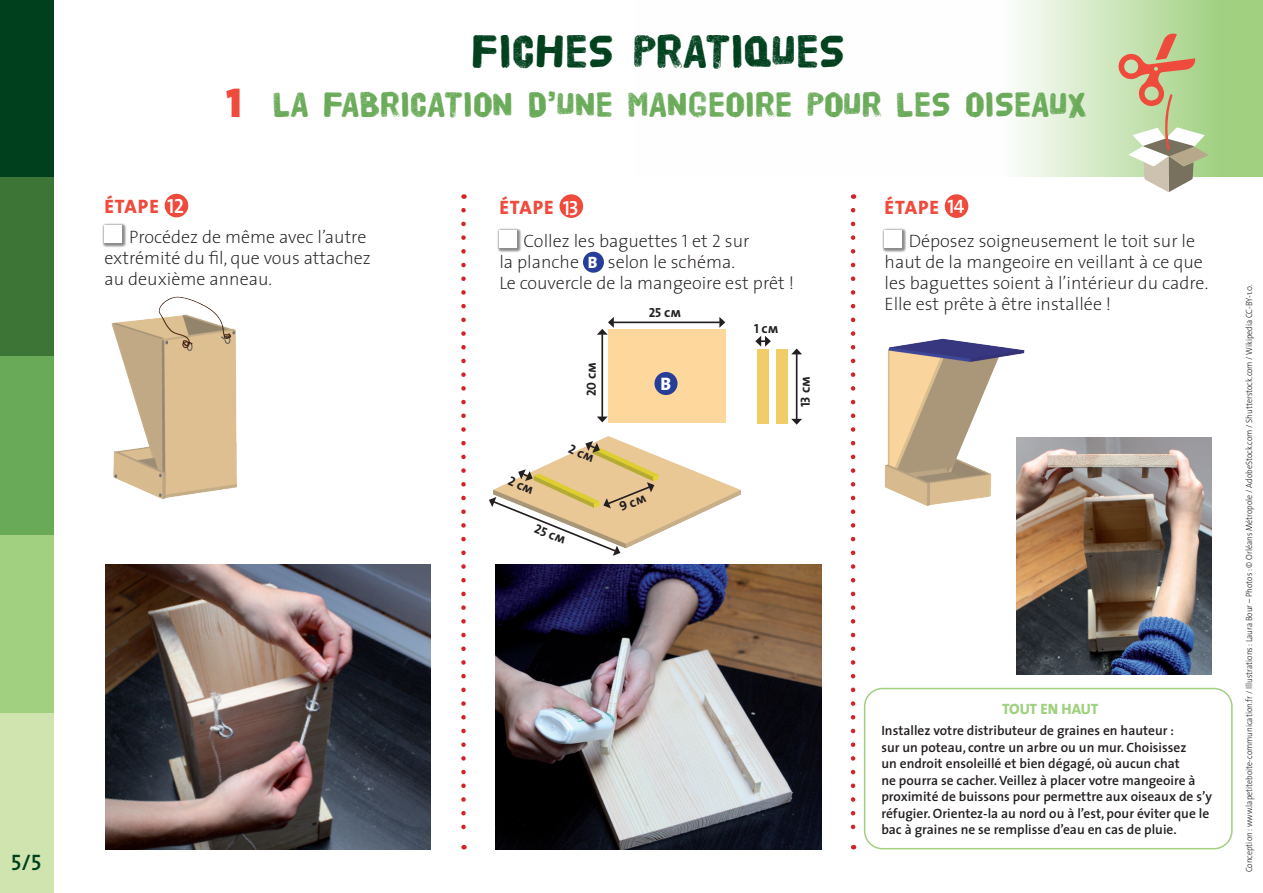
<style>
.page{position:relative;width:1263px;height:893px;background:#fff}
.page>*{position:absolute;margin:0;border:0;box-sizing:border-box;transform-origin:0 0}
.t1{font:48px "HVD Poster";color:#00401d}
.t2{font:36px "HVD Poster";color:#69aa58}
.t3{font:22.5px "The Sans Semi Bold Caps";color:#00401d}
.t4{font:19.5px "The Sans Extra Bold Caps";letter-spacing:.05em;color:#ef4b3d}
.t5{font:800 18.15px "The Sans";color:#fff}
.t6{font:200 18px/21px "The Sans";color:#231f20}
.t7{font:15px "The Sans Extra Bold Caps";letter-spacing:-.01em;color:#a0d080}
.t8{font:600 13.5px/16.5px "The Sans";color:#231f20}
.t9{font:13.2px "The Sans Bold Caps";color:#231f20}
.t10{font:300 9px "The Sans";color:#231f20;scale:.9 1}
.s1{font-family:"The Sans Black Caps";font-size:42px;color:#ef4b3d}
.s2{font-family:"The Sans Semi Bold Caps";font-size:20.55px;color:#fff}
.s3{font-family:"The Sans Extra Light Caps";font-weight:400}
.s4{font-weight:800;font-size:16.5px;color:#fff}
.s5{font-family:"The Sans Semi Bold Caps";color:#fff}
</style>
<div class="page">
<svg style="left:850px;top:210px;width:5px;height:639px"></svg>
<svg style="left:1018px;top:0;width:244px;height:176px"></svg>
<div style="left:0;top:713px;width:54px;height:180px;background:#cfe4ae"></div>
<div style="left:0;top:534px;width:54px;height:179px;background:#a0d080"></div>
<div style="left:0;top:356px;width:54px;height:178px;background:#69aa58"></div>
<div style="left:0;top:177px;width:54px;height:179px;background:#3c7535"></div>
<div style="left:0;top:0;width:54px;height:177px;background:#00401d"></div>
<svg style="left:461px;top:210px;width:4px;height:639px"></svg>
<svg style="left:1117px;top:33px;width:91px;height:159px"></svg>
<div style="left:165px;top:194px;width:23px;height:23px;background:#ef4b3d;border-radius:50%"></div>
<div style="left:102px;top:223px;width:25px;height:25px;background:#231f20;opacity:.52"></div>
<div style="left:104px;top:226px;width:17px;height:17px;background:#fff"></div>
<div style="left:944px;top:194px;width:24px;height:24px;background:#ef4b3d;border-radius:50%"></div>
<div style="left:881px;top:228px;width:26px;height:25px;background:#231f20;opacity:.52"></div>
<div style="left:884px;top:230px;width:17px;height:17px;background:#fff"></div>
<img style="left:1016px;top:437px;width:194px;height:237px">
<img style="left:111px;top:296px;width:126px;height:203px">
<img style="left:884px;top:338px;width:148px;height:176px">
<div style="left:863px;top:687px;width:369px;height:162px;border:2px solid #a0d080;border-radius:18px"></div>
<div style="left:559px;top:194px;width:24px;height:24px;background:#ef4b3d;border-radius:50%"></div>
<div style="left:496px;top:228px;width:26px;height:25px;background:#231f20;opacity:.52"></div>
<div style="left:499px;top:230px;width:17px;height:17px;background:#fff"></div>
<div style="left:583px;top:252px;width:21px;height:21px;background:#263e98;border-radius:50%"></div>
<div style="left:608px;top:329px;width:117px;height:94px;background:#fed79d"></div>
<div style="left:775px;top:349px;width:11px;height:74px;background:#f1cd69"></div>
<div style="left:757px;top:349px;width:11px;height:74px;background:#f1cd69"></div>
<hr style="left:601px;top:334px;width:2px;height:83px;background:#231f20">
<hr style="left:613px;top:321px;width:106px;height:2px;background:#231f20">
<svg style="left:719px;top:317px;width:6px;height:11px"></svg>
<svg style="left:597px;top:317px;width:16px;height:18px"></svg>
<svg style="left:755px;top:336px;width:15px;height:11px"></svg>
<div style="left:654px;top:372px;width:23px;height:23px;background:#263e98;border-radius:50%"></div>
<img style="left:495px;top:564px;width:326px;height:285px">
<img style="left:105px;top:564px;width:325px;height:285px">
<hr style="left:795px;top:354px;width:2px;height:65px;background:#231f20">
<svg style="left:791px;top:348px;width:11px;height:6px"></svg>
<svg style="left:791px;top:419px;width:11px;height:5px"></svg>
<img style="left:461px;top:408px;width:305px;height:169px">
<svg style="left:568px;top:441px;width:31px;height:21px"></svg>
<svg style="left:489px;top:469px;width:165px;height:87px"></svg>
<h3 class="t3" style="left:11px;top:843px;width:32px">5/5</h3>
<h1 class="t1" style="left:471px;top:30px;width:374px">FICHES PRATIQUES</h1>
<h2 class="t2" style="left:226px;top:88px;width:862px"><span class="s1">1</span> LA FABRICATION D’UNE MANGEOIRE POUR LES OISEAUX</h2>
<h3 class="t4" style="left:104px;top:190px;width:81px">ÉTAPE <span class="s2">12</span></h3>
<h3 class="t6" style="left:104px;top:225px;width:268px;text-indent:25px">Procédez de même avec l’autre extrémité du fil, que vous attachez au deuxième anneau.</h3>
<h3 class="t4" style="left:499px;top:191px;width:81px">ÉTAPE <span class="s2">13</span></h3>
<h3 class="t6" style="left:499px;top:230px;width:296px;text-indent:24px">Collez les baguettes <span class="s3">1</span> et <span class="s3">2</span> sur<br>la planche <span class="s4">B</span> selon le schéma.<br>Le couvercle de la mangeoire est prêt !</h3>
<p class="t9" style="left:580px;top:396px;width:36px;rotate:-90deg">20 cm</p>
<p class="t9" style="left:539px;top:518px;width:34px;rotate:21deg">25 cm</p>
<p class="t9" style="left:648px;top:301px;width:34px">25 cm</p>
<p class="t9" style="left:753px;top:318px;width:26px">1 cm</p>
<h3 class="t5" style="left:660px;top:368px;width:12px">B</h3>
<p class="t9" style="left:794px;top:407px;width:32px;rotate:-90deg">13 cm</p>
<h3 class="t4" style="left:884px;top:191px;width:81px">ÉTAPE <span class="s5">14</span></h3>
<h3 class="t6" style="left:884px;top:230px;width:325px;text-indent:24px">Déposez soigneusement le toit sur le haut de la mangeoire en veillant à ce que les baguettes soient à l’intérieur du cadre.<br>Elle est prête à être installée !</h3>
<p class="t7" style="left:1001px;top:696px;width:98px">TOUT EN HAUT</p>
<p class="t8" style="left:881px;top:722px;width:332px">Installez votre distributeur de graines en hauteur :<br>sur un poteau, contre un arbre ou un mur. Choisissez<br>un endroit ensoleillé et bien dégagé, où aucun chat<br>ne pourra se cacher. Veillez à placer votre mangeoire à proximité de buissons pour permettre aux oiseaux de s’y réfugier. Orientez-la au nord ou à l’est, pour éviter que le bac à graines ne se remplisse d’eau en cas de pluie.</p>
<p class="t10" style="left:1241px;top:872px;width:654px;rotate:-90deg">Conception : www.lapetiteboite-communication.fr / Illustrations : Laura Bour – Photos : © Orléans Métropole / AdobeStock.com / Shutterstock.com / Wikipedia CC-BY-1.0.</p>
</div>
